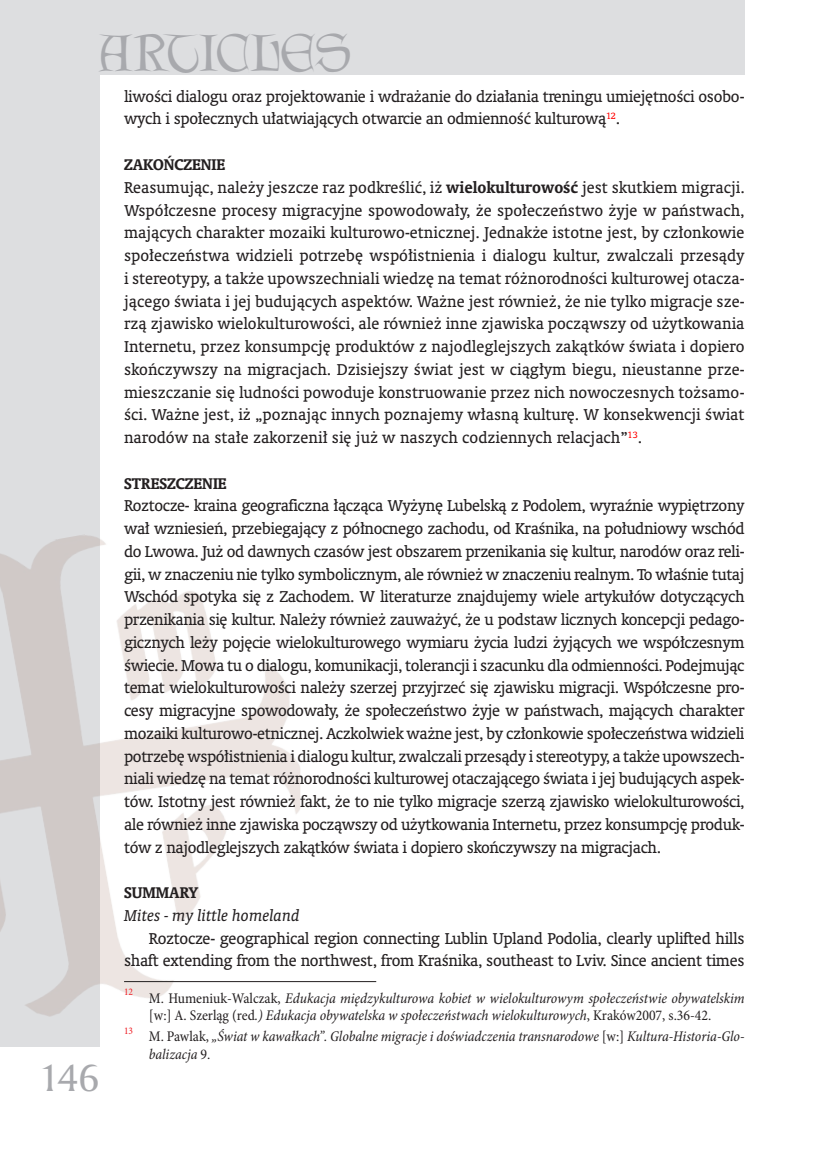
<style>
.page{position:relative;width:819px;height:1166px;background:#fff}
.page>*{position:absolute;margin:0;border:0;box-sizing:border-box;transform-origin:0 0}
.t1{font:46.55px "Lettergical PL";color:#a8a9ad}
.t2{font:36.75px "Amerigo PL";color:#a8a9ad}
.Normalny_PK_1{font:15.75px/22.8px "Oranda PL";letter-spacing:-.02em;color:#231f20;text-align:justify}
.Normalny_PK{font:15.75px/22.8px "Oranda PL";letter-spacing:-.02em;color:#231f20;text-align:right}
.Normalny_wrd_34{font:700 15.75px "Oranda PL";color:#231f20}
.HTML_-_wstępnie_sfor{font:italic 15.75px "Oranda PL";color:#231f20}
.przypisy_PK{font:italic condensed 14.88px/17.8px "Minion Pro";letter-spacing:-.005em;color:#231f20}
.przypisy_PK-2{font:condensed 10.15px "Minion Pro";color:#ee1d23}
.s1{font-weight:700}
.s2{font-style:normal}
</style>
<div class="page">
<div style="left:0;top:0;width:99px;height:1047px;background:#dddee0"></div>
<div style="left:0;top:0;width:744px;height:74px;background:#dddee0"></div>
<img style="left:0;top:524px;width:300px;height:500px">
<hr style="left:124px;top:981px;width:252px;height:1px;background:#231f20">
<h1 class="t1" style="left:99px;top:25px;width:254px">ARTICLES</h1>
<h2 class="t2" style="left:39px;top:1053px;width:62px">146</h2>
<p class="Normalny_PK_1" style="left:124px;top:85px;width:622px">liwości dialogu oraz projektowanie i wdrażanie do działania treningu umiejętności osobo&shy;wych i społecznych ułatwiających otwarcie an odmienność kulturową<sup>12</sup>.</p>
<p class="Normalny_wrd_34" style="left:124px;top:154px;width:103px">ZAKOŃCZENIE</p>
<p class="Normalny_PK_1" style="left:124px;top:176px;width:622px">Reasumując, należy jeszcze raz podkreślić, iż <span class="s1">wielokulturowość</span> jest skutkiem migracji.<br>Współczesne procesy migracyjne spowodowały, że społeczeństwo żyje w państwach, mających charakter mozaiki kulturowo-etnicznej. Jednakże istotne jest, by członkowie społeczeństwa widzieli potrzebę współistnienia i dialogu kultur, zwalczali przesądy i stereotypy, a także upowszechniali wiedzę na temat różnorodności kulturowej otacza&shy;jącego świata i jej budujących aspektów. Ważne jest również, że nie tylko migracje sze&shy;rzą zjawisko wielokulturowości, ale również inne zjawiska począwszy od użytkowania Internetu, przez konsumpcję produktów z najodleglejszych zakątków świata i dopiero skończywszy na migracjach. Dzisiejszy świat jest w ciągłym biegu, nieustanne prze&shy;mieszczanie się ludności powoduje konstruowanie przez nich nowoczesnych tożsamo&shy;ści. Ważne jest, iż „poznając innych poznajemy własną kulturę. W konsekwencji świat narodów na stałe zakorzenił się już w naszych codziennych relacjach”<sup>13</sup>.</p>
<p class="Normalny_wrd_34" style="left:124px;top:472px;width:104px">STRESZCZENIE</p>
<p class="Normalny_PK_1" style="left:124px;top:494px;width:622px">Roztocze- kraina geograficzna łącząca Wyżynę Lubelską z Podolem, wyraźnie wypiętrzony wał wzniesień, przebiegający z północnego zachodu, od Kraśnika, na południowy wschód do Lwowa. Już od dawnych czasów jest obszarem przenikania się kultur, narodów oraz reli&shy;gii, w znaczeniu nie tylko symbolicznym, ale również w znaczeniu realnym. To właśnie tutaj Wschód spotyka się z Zachodem. W literaturze znajdujemy wiele artykułów dotyczących przenikania się kultur. Należy również zauważyć, że u podstaw licznych koncepcji pedago&shy;gicznych leży pojęcie wielokulturowego wymiaru życia ludzi żyjących we współczesnym świecie. Mowa tu o dialogu, komunikacji, tolerancji i szacunku dla odmienności. Podejmując temat wielokulturowości należy szerzej przyjrzeć się zjawisku migracji. Współczesne pro&shy;cesy migracyjne spowodowały, że społeczeństwo żyje w państwach, mających charakter mozaiki kulturowo-etnicznej. Aczkolwiek ważne jest, by członkowie społeczeństwa widzieli potrzebę współistnienia i dialogu kultur, zwalczali przesądy i stereotypy, a także upowszech&shy;niali wiedzę na temat różnorodności kulturowej otaczającego świata i jej budujących aspek&shy;tów. Istotny jest również fakt, że to nie tylko migracje szerzą zjawisko wielokulturowości, ale również inne zjawiska począwszy od użytkowania Internetu, przez konsumpcję produk&shy;tów z najodleglejszych zakątków świata i dopiero skończywszy na migracjach.</p>
<p class="Normalny_wrd_34" style="left:124px;top:882px;width:76px">SUMMARY</p>
<p class="HTML_-_wstępnie_sfor" style="left:124px;top:905px;width:177px">Mites - my little homeland</p>
<p class="Normalny_PK" style="left:124px;top:926px;width:622px">Roztocze- geographical region connecting Lublin Upland Podolia, clearly uplifted hills shaft extending from the northwest, from Kraśnika, southeast to Lviv. Since ancient times</p>
<p class="przypisy_PK-2" style="left:124px;top:985px;width:11px">12</p>
<p class="przypisy_PK" style="left:149px;top:989px;width:597px"><span class="s2">M. Humeniuk-Walczak,</span> Edukacja międzykulturowa kobiet w wielokulturowym społeczeństwie obywatelskim <span class="s2">[w:] A. Szerląg (red</span>.) Edukacja obywatelska w społeczeństwach wielokulturowych<span class="s2">, Kraków2007, s.36-42.</span></p>
<p class="przypisy_PK-2" style="left:124px;top:1024px;width:11px">13</p>
<p class="przypisy_PK" style="left:149px;top:1028px;width:597px"><span class="s2">M. Pawlak,</span> „Świat w kawałkach”. Globalne migracje i doświadczenia transnarodowe <span class="s2">[w:]</span> Kultura-Historia-Glo&shy;balizacja <span class="s2">9.</span></p>
</div>
